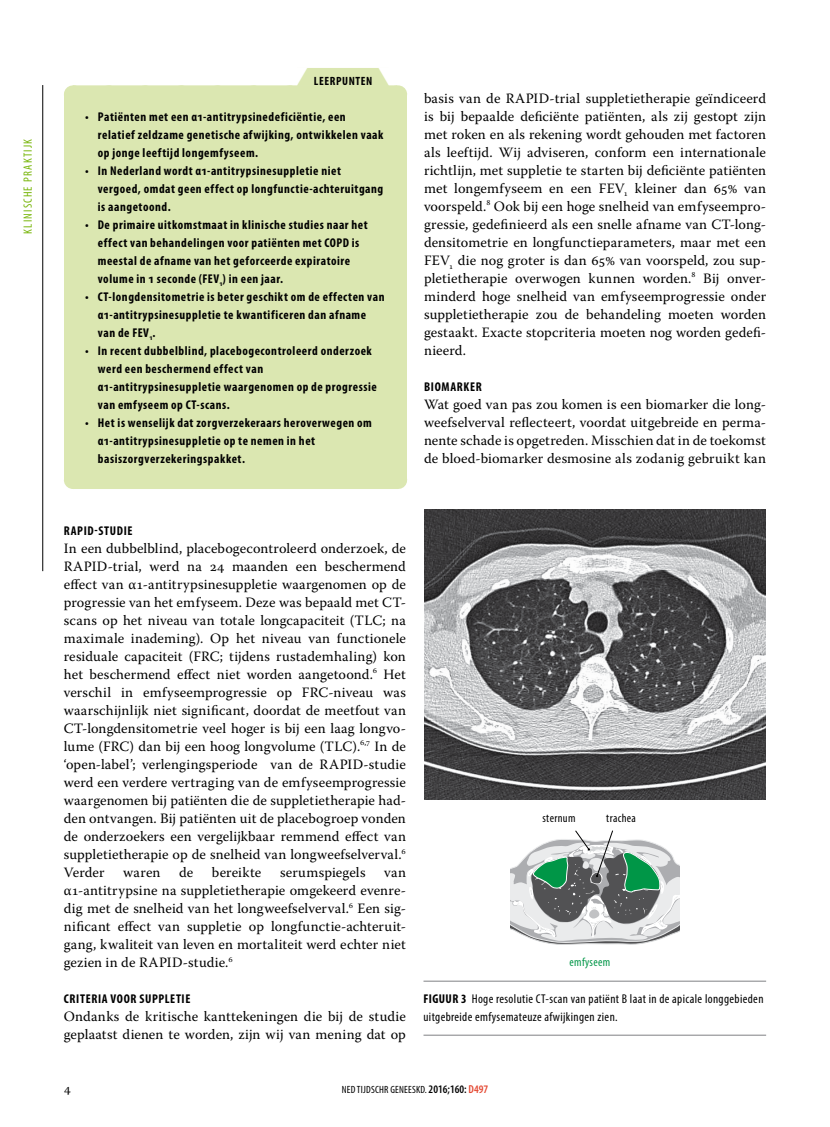
<style>
.page{position:relative;width:830px;height:1127px;background:#fff}
.page>*{position:absolute;margin:0;border:0;box-sizing:border-box;transform-origin:0 0}
.t1{font:14.25px/18px "Warnock Pro";letter-spacing:.01em;color:#000;text-align:justify}
.t2{font:13.5px "Warnock Pro";color:#000}
.t3{font:700 condensed 12.75px/18px "Myriad Pro";letter-spacing:.045em;color:#000}
.t4{font:condensed 12.75px/18px "Myriad Pro";letter-spacing:.03em;color:#000}
.t5{font:condensed 12px "Myriad Pro";letter-spacing:.1em;color:#77b509}
.t6{font:condensed 12px "Myriad Pro";letter-spacing:.03em;color:#000}
.t7{font:700 condensed 12px "Myriad Pro";letter-spacing:.05em;color:#000}
.t8{font:condensed 12px "Myriad Pro";letter-spacing:.03em;color:#009647}
.t9{font:condensed 10.5px "Myriad Pro";letter-spacing:.02em;color:#000}
.s1{color:#fff}
.s2{font-weight:700}
.s3{font-weight:600;font-size:11.55px}
.s4{font-weight:600;font-size:11.55px;color:#e44731}
</style>
<div class="page">
<hr style="left:42px;top:85px;width:1px;height:486px;background:#000">
<hr style="left:423px;top:981px;width:342px;height:1px;background:#808184">
<hr style="left:423px;top:1035px;width:342px;height:1px;background:#808184">
<img style="left:424px;top:509px;width:340px;height:291px">
<svg style="left:510px;top:830px;width:169px;height:115px"></svg>
<div style="left:64px;top:94px;width:342px;height:387px;background:#dbe7b1"></div>
<div style="left:297px;top:68px;width:91px;height:18px;background:#dbe7b1"></div>
<div style="left:73px;top:85px;width:324px;height:18px;background:#dbe7b1"></div>
<svg style="left:109px;top:85px;width:188px;height:1px"></svg>
<div style="left:73px;top:471px;width:324px;height:18px;background:#dbe7b1"></div>
<p class="t5" style="left:21px;top:234px;width:96px;rotate:-90deg">KLINISCHE PRAKTIJK</p>
<p class="t7" style="left:285px;top:75px;width:116px"><span class="s1">▼</span> Leerpunten <span class="s1">▼</span></p>
<p class="t3" style="left:98px;top:108px;width:287px;text-indent:-13px">• Patiënten met een α1-antitrypsinedeficiëntie, een relatief zeldzame genetische afwijking, ontwikkelen vaak op jonge leeftijd longemfyseem.</p>
<p class="t3" style="left:98px;top:162px;width:287px;text-indent:-13px">• In Nederland wordt α1-antitrypsinesuppletie niet vergoed, omdat geen effect op longfunctie-achteruitgang is aangetoond.</p>
<p class="t3" style="left:98px;top:216px;width:271px;text-indent:-13px">• De primaire uitkomstmaat in klinische studies naar het effect van behandelingen voor patiënten met COPD is meestal de afname van het geforceerde expiratoire volume in 1 seconde (FEV<sub>1</sub>) in een jaar.</p>
<p class="t3" style="left:98px;top:288px;width:288px;text-indent:-13px">• CT-longdensitometrie is beter geschikt om de effecten van α1-antitrypsinesuppletie te kwantificeren dan afname van de FEV<sub>1</sub>.</p>
<p class="t3" style="left:98px;top:342px;width:280px;text-indent:-13px">• In recent dubbelblind, placebogecontroleerd onderzoek werd een beschermend effect van α1-antitrypsinesuppletie waargenomen op de progressie van emfyseem op CT-scans.</p>
<p class="t3" style="left:98px;top:414px;width:275px;text-indent:-13px">• Het is wenselijk dat zorgverzekeraars heroverwegen om α1-antitrypsinesuppletie op te nemen in het basiszorgverzekeringspakket.</p>
<p class="t1" style="left:424px;top:89px;width:343px">basis van de RAPID-trial suppletietherapie geïndiceerd is bij bepaalde deficiënte patiënten, als zij gestopt zijn met roken en als rekening wordt gehouden met factoren als leeftijd. Wij adviseren, conform een internationale richtlijn, met suppletie te starten bij deficiënte patiënten met longemfyseem en een FEV<sub>1</sub> kleiner dan 65% van voorspeld.<sup>8</sup> Ook bij een hoge snelheid van emfyseempro&shy;gressie, gedefinieerd als een snelle afname van CT-long&shy;densitometrie en longfunctieparameters, maar met een FEV<sub>1</sub> die nog groter is dan 65% van voorspeld, zou sup&shy;pletietherapie overwogen kunnen worden.<sup>8</sup> Bij onver&shy;minderd hoge snelheid van emfyseemprogressie onder suppletietherapie zou de behandeling moeten worden gestaakt. Exacte stopcriteria moeten nog worden gedefi&shy;nieerd.</p>
<p class="t3" style="left:424px;top:378px;width:59px">Biomarker</p>
<p class="t1" style="left:424px;top:395px;width:343px">Wat goed van pas zou komen is een biomarker die long&shy;weefselverval reflecteert, voordat uitgebreide en perma&shy;nente schade is opgetreden. Misschien dat in de toekomst de bloed-biomarker desmosine als zodanig gebruikt kan</p>
<p class="t3" style="left:64px;top:522px;width:70px">RAPID-studie</p>
<p class="t1" style="left:64px;top:539px;width:343px">In een dubbelblind, placebogecontroleerd onderzoek, de RAPID-trial, werd na 24 maanden een beschermend effect van α1-antitrypsinesuppletie waargenomen op de progressie van het emfyseem. Deze was bepaald met CT&shy;scans op het niveau van totale longcapaciteit (TLC; na maximale inademing). Op het niveau van functionele residuale capaciteit (FRC; tijdens rustademhaling) kon het beschermend effect niet worden aangetoond.<sup>6</sup> Het verschil in emfyseemprogressie op FRC-niveau was waarschijnlijk niet significant, doordat de meetfout van CT-longdensitometrie veel hoger is bij een laag longvo&shy;lume (FRC) dan bij een hoog longvolume (TLC).<sup>6,7</sup> In de ‘open-label’; verlengingsperiode van de RAPID-studie werd een verdere vertraging van de emfyseemprogressie waargenomen bij patiënten die de suppletietherapie had&shy;den ontvangen. Bij patiënten uit de placebogroep vonden de onderzoekers een vergelijkbaar remmend effect van suppletietherapie op de snelheid van longweefselverval.<sup>6<br></sup>Verder</p>
<p class="t1" style="left:123px;top:863px;width:39px">waren</p>
<p class="t1" style="left:179px;top:863px;width:16px">de</p>
<p class="t1" style="left:212px;top:863px;width:51px">bereikte</p>
<p class="t1" style="left:280px;top:863px;width:87px">serumspiegels</p>
<p class="t1" style="left:64px;top:863px;width:343px;text-indent:320px">van α1-antitrypsine na suppletietherapie omgekeerd evenre&shy;dig met de snelheid van het longweefselverval.<sup>6</sup> Een sig&shy;nificant effect van suppletie op longfunctie-achteruit&shy;gang, kwaliteit van leven en mortaliteit werd echter niet gezien in de RAPID-studie.<sup>6</sup></p>
<p class="t3" style="left:64px;top:990px;width:128px">Criteria voor suppletie</p>
<p class="t1" style="left:64px;top:1007px;width:343px">Ondanks de kritische kanttekeningen die bij de studie geplaatst dienen te worden, zijn wij van mening dat op</p>
<p class="t6" style="left:542px;top:811px;width:34px">sternum</p>
<p class="t6" style="left:606px;top:811px;width:31px">trachea</p>
<p class="t8" style="left:569px;top:955px;width:42px">emfyseem</p>
<p class="t4" style="left:423px;top:990px;width:341px;text-indent:38px"><span class="s2">3</span> Hoge resolutie CT-scan van patiënt B laat in de apicale longgebieden uitgebreide emfysemateuze afwijkingen zien.</p>
<p class="t3" style="left:423px;top:990px;width:13px">FIGUUR</p>
<p class="t2" style="left:64px;top:1080px;width:9px">4</p>
<p class="t9" style="left:341px;top:1083px;width:148px">NED TIJDSCHR GENEESKD. <span class="s3">2016;160:</span> <span class="s4">D497</span></p>
</div>
